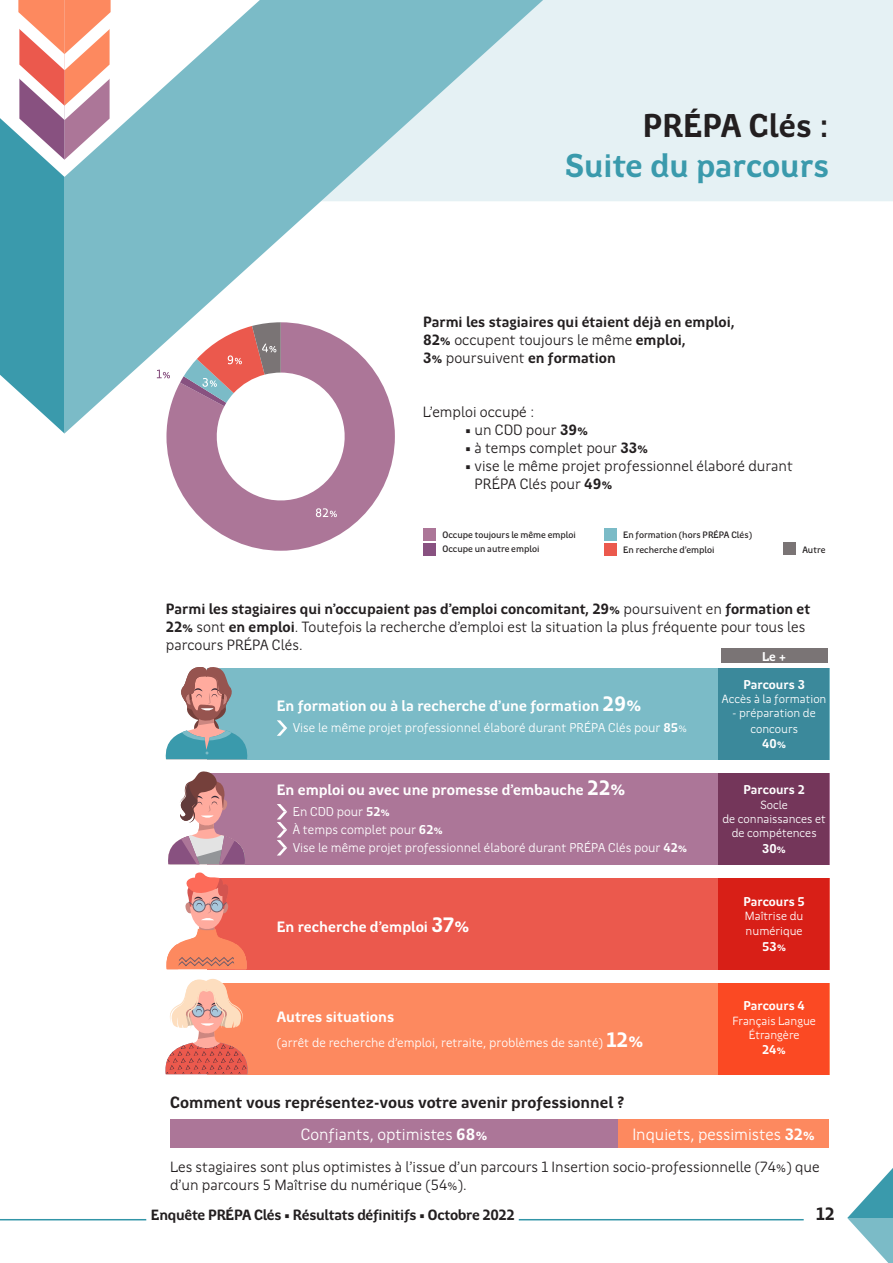
<style>
.page{position:relative;width:893px;height:1263px;background:#fff}
.page>*{position:absolute;margin:0;border:0;box-sizing:border-box;transform-origin:0 0}
.t1{font:700 33.3px "Region Bretagne New";color:#3a9aac}
.t2{font:700 33.3px "Region Bretagne New";color:#231f20}
.t3{font:700 18px "Region Bretagne New";color:#231f20}
.t4{font:700 16.5px "Region Bretagne New";color:#231f20}
.t5{font:16.5px "Region Bretagne New";color:#fff}
.t6{font:700 15.15px "Region Bretagne New";color:#fff}
.t7{font:15px/18px "Region Bretagne New";color:#231f20}
.t8{font:700 15px/18px "Region Bretagne New";letter-spacing:-.015em;color:#231f20}
.t9{font:12.9px/18px "Region Bretagne New";color:#fff}
.t10{font:700 12.9px "Region Bretagne New";color:#fff}
.t11{font:12px/14.4px "Region Bretagne New";color:#fff;text-align:center}
.t12{font:500 9.3px "Region Bretagne New";color:#231f20}
.s1{font-weight:400}
.s2{font-weight:700}
.s3{font-size:21px}
.s4{font-weight:700;font-size:21px}
</style>
<div class="page">
<div style="left:733px;top:0;width:160px;height:201px;background:#e5f1f4"></div>
<svg style="left:847px;top:1168px;width:46px;height:95px"></svg>
<svg style="left:111px;top:0;width:622px;height:392px"></svg>
<svg style="left:0;top:0;width:111px;height:433px"></svg>
<hr style="left:519px;top:1219px;width:285px;height:1px;background:#3295a8">
<hr style="left:0;top:1219px;width:146px;height:1px;background:#3295a8">
<div style="left:207px;top:668px;width:622px;height:91px;background:#7bbbc7"></div>
<svg style="left:277px;top:720px;width:10px;height:16px"></svg>
<div style="left:719px;top:668px;width:110px;height:91px;background:#3b899b"></div>
<div style="left:207px;top:773px;width:622px;height:91px;background:#ac7698"></div>
<svg style="left:277px;top:804px;width:10px;height:51px"></svg>
<div style="left:719px;top:773px;width:110px;height:91px;background:#74365a"></div>
<div style="left:207px;top:878px;width:622px;height:91px;background:#eb594d"></div>
<div style="left:719px;top:878px;width:110px;height:91px;background:#d81f17"></div>
<div style="left:207px;top:983px;width:622px;height:91px;background:#fd895f"></div>
<div style="left:719px;top:983px;width:110px;height:91px;background:#fb4923"></div>
<svg style="left:165px;top:667px;width:83px;height:92px"></svg>
<svg style="left:168px;top:771px;width:77px;height:93px"></svg>
<svg style="left:165px;top:979px;width:83px;height:95px"></svg>
<svg style="left:166px;top:872px;width:81px;height:97px"></svg>
<div style="left:170px;top:1119px;width:448px;height:29px;background:#ac7698"></div>
<div style="left:618px;top:1119px;width:211px;height:29px;background:#fd895f"></div>
<svg style="left:166px;top:322px;width:229px;height:229px;fill:#ac7698"></svg>
<svg style="left:316px;top:508px;width:21px;height:9px"></svg>
<svg style="left:157px;top:370px;width:13px;height:8px"></svg>
<svg style="left:180px;top:322px;width:101px;height:84px"></svg>
<div style="left:783px;top:543px;width:13px;height:12px;background:#7a7475"></div>
<div style="left:604px;top:543px;width:12px;height:12px;background:#eb594d"></div>
<div style="left:604px;top:528px;width:12px;height:12px;background:#7bbbc7"></div>
<div style="left:423px;top:543px;width:13px;height:12px;background:#885180"></div>
<div style="left:423px;top:528px;width:13px;height:12px;background:#ac7698"></div>
<div style="left:721px;top:648px;width:107px;height:15px;background:#7a7475"></div>
<h1 class="t2" style="left:643px;top:109px;width:188px">PRÉPA Clés :</h1>
<h1 class="t1" style="left:565px;top:149px;width:265px">Suite du parcours</h1>
<p class="t8" style="left:423px;top:313px;width:313px">Parmi les stagiaires qui étaient déjà en emploi,<br>82% <span class="s1">occupent toujours le même</span> emploi,<br>3% <span class="s1">poursuivent</span> en formation</p>
<p class="t7" style="left:423px;top:403px;width:113px">L’emploi occupé :</p>
<p class="t7" style="left:465px;top:421px;width:124px">• un CDD pour <span class="s2">39%</span></p>
<p class="t7" style="left:465px;top:439px;width:185px">• à temps complet pour <span class="s2">33%</span></p>
<p class="t7" style="left:474px;top:457px;width:320px;text-indent:-9px">• vise le même projet professionnel élaboré durant<br>PRÉPA Clés pour <span class="s2">49%</span></p>
<p class="t12" style="left:442px;top:530px;width:135px">Occupe toujours le même emploi</p>
<p class="t12" style="left:623px;top:530px;width:131px">En formation (hors PRÉPA Clés)</p>
<p class="t12" style="left:442px;top:544px;width:98px">Occupe un autre emploi</p>
<p class="t12" style="left:623px;top:545px;width:93px">En recherche d’emploi</p>
<p class="t12" style="left:802px;top:545px;width:25px">Autre</p>
<p class="t7" style="left:166px;top:600px;width:646px"><span class="s2">Parmi les stagiaires qui n’occupaient pas d’emploi concomitant, 29%</span> poursuivent en <span class="s2">formation et<br>22%</span> sont <span class="s2">en emploi</span>. Toutefois la recherche d’emploi est la situation la plus fréquente pour tous les parcours PRÉPA Clés.</p>
<p class="t10" style="left:762px;top:650px;width:26px">Le +</p>
<p class="t6" style="left:277px;top:698px;width:366px">En formation ou à la recherche d’une formation <span class="s3">29%</span></p>
<p class="t9" style="left:293px;top:719px;width:396px">Vise le même projet professionnel élaboré durant PRÉPA Clés pour <span class="s2">85</span>%</p>
<p class="t6" style="left:277px;top:782px;width:350px">En emploi ou avec une promesse d’embauche <span class="s3">22%</span></p>
<p class="t9" style="left:293px;top:803px;width:396px">En CDD pour <span class="s2">52%<br></span>À temps complet pour <span class="s2">62%<br></span>Vise le même projet professionnel élaboré durant PRÉPA Clés pour <span class="s2">42%</span></p>
<p class="t6" style="left:277px;top:918px;width:194px">En recherche d’emploi <span class="s3">37%</span></p>
<p class="t6" style="left:277px;top:1009px;width:119px">Autres situations</p>
<p class="t9" style="left:277px;top:1034px;width:368px">(arrêt de recherche d’emploi, retraite, problèmes de santé) <span class="s4">12%</span></p>
<p class="t4" style="left:170px;top:1094px;width:456px">Comment vous représentez-vous votre avenir professionnel ?</p>
<p class="t10" style="left:743px;top:677px;width:63px">Parcours 3</p>
<p class="t11" style="left:722px;top:692px;width:106px">Accès à la formation</p>
<p class="t11" style="left:732px;top:706px;width:85px;line-height:15.5px">- préparation de concours</p>
<p class="t10" style="left:762px;top:737px;width:26px">40%</p>
<p class="t10" style="left:744px;top:783px;width:63px">Parcours 2</p>
<p class="t11" style="left:722px;top:797px;width:105px">Socle<br>de connaissances et de compétences</p>
<p class="t10" style="left:762px;top:842px;width:25px">30%</p>
<p class="t10" style="left:743px;top:894px;width:63px">Parcours 5</p>
<p class="t11" style="left:745px;top:908px;width:60px;line-height:15.5px;text-align:left">Maîtrise du numérique</p>
<p class="t10" style="left:762px;top:940px;width:26px">53%</p>
<p class="t10" style="left:743px;top:999px;width:63px">Parcours 4</p>
<p class="t11" style="left:732px;top:1013px;width:85px">Français Langue<br>Étrangère</p>
<p class="t10" style="left:762px;top:1043px;width:25px">24%</p>
<p class="t5" style="left:301px;top:1126px;width:188px">Confiants, optimistes <span class="s2">68%</span></p>
<p class="t5" style="left:632px;top:1126px;width:184px">Inquiets, pessimistes <span class="s2">32%</span></p>
<p class="t7" style="left:170px;top:1158px;width:651px">Les stagiaires sont plus optimistes à l’issue d’un parcours 1 Insertion socio-professionnelle (74%) que d’un parcours 5 Maîtrise du numérique (54%).</p>
<p class="t8" style="left:151px;top:1206px;width:365px">Enquête PRÉPA Clés • Résultats définitifs • Octobre 2022</p>
<p class="t3" style="left:816px;top:1205px;width:20px">12</p>
</div>
